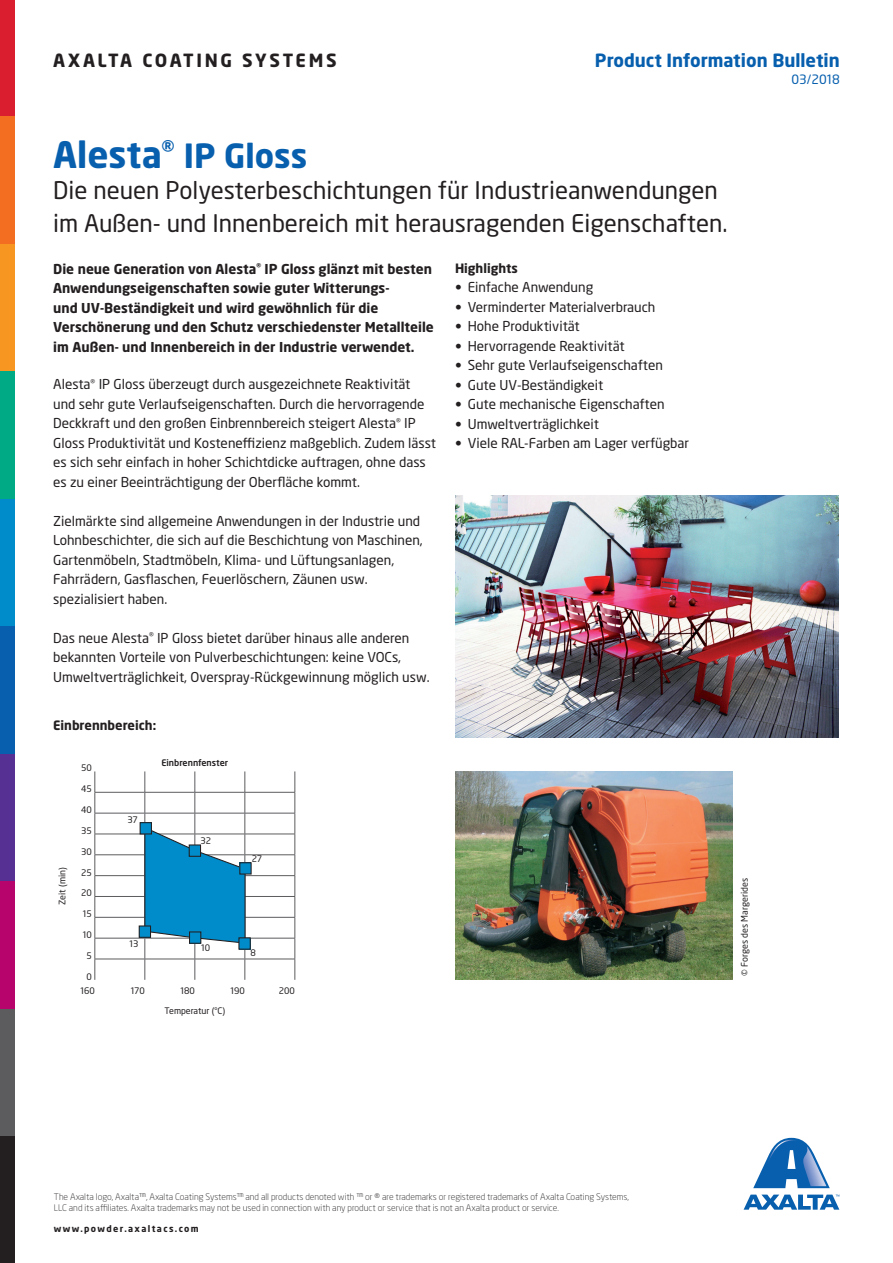
<style>
.page{position:relative;width:893px;height:1263px;background:#fff}
.page>*{position:absolute;margin:0;border:0;box-sizing:border-box;transform-origin:0 0}
.t1{font:700 33px "Neo Sans Pro";color:#075fae}
.t2{font:24px/33px "Neo Sans Pro";color:#231f20}
.t3{font:700 18px "Neo Sans Pro";color:#075fae}
.t4{font:700 18px "Neo Sans Pro";letter-spacing:.14em;color:#231f20}
.t5{font:13.5px/19.5px "Neo Sans Pro";color:#231f20}
.t6{font:700 13.5px/19.5px "Neo Sans Pro";color:#231f20}
.t7{font:700 12.75px "Neo Sans Pro";color:#231f20}
.t8{font:12.75px "Neo Sans Pro";color:#075fae}
.t9{font:300 9px/10.5px "Neo Sans Pro";color:#231f20}
.t10{font:700 9px "Neo Sans Pro";letter-spacing:.15em;color:#231f20}
.t11{font:9px "Neo Sans Pro";color:#231f20}
.t12{font:8.85px/13.8px "Neo Sans Pro";color:#231f20;text-align:center}
.t13{font:500 8.85px "Neo Sans Pro";color:#231f20}
.s1{font-size:36px}
.s2{font-family:"Univers LT Std";font-weight:300}
</style>
<div class="page">
<div style="left:0;top:0;width:15px;height:116px;background:#da1d2f"></div>
<div style="left:0;top:116px;width:15px;height:128px;background:#f36e21"></div>
<div style="left:0;top:244px;width:15px;height:127px;background:#f79721"></div>
<div style="left:0;top:371px;width:15px;height:128px;background:#00aa85"></div>
<div style="left:0;top:499px;width:15px;height:127px;background:#008bca"></div>
<div style="left:0;top:626px;width:15px;height:128px;background:#075fae"></div>
<div style="left:0;top:754px;width:15px;height:128px;background:#563193"></div>
<div style="left:0;top:882px;width:15px;height:127px;background:#b7046d"></div>
<div style="left:0;top:1009px;width:15px;height:128px;background:#5c5c5f"></div>
<div style="left:0;top:1137px;width:15px;height:126px;background:#231f20"></div>
<svg style="left:744px;top:1138px;width:95px;height:72px"></svg>
<img style="left:455px;top:772px;width:277px;height:207px">
<img style="left:455px;top:495px;width:383px;height:242px">
<hr style="left:95px;top:792px;width:50px;height:1px;background:#5c5c5f">
<hr style="left:245px;top:792px;width:50px;height:1px;background:#5c5c5f">
<hr style="left:95px;top:813px;width:50px;height:1px;background:#5c5c5f">
<hr style="left:245px;top:813px;width:50px;height:1px;background:#5c5c5f">
<hr style="left:95px;top:834px;width:50px;height:1px;background:#5c5c5f">
<hr style="left:245px;top:834px;width:50px;height:1px;background:#5c5c5f">
<hr style="left:95px;top:854px;width:50px;height:1px;background:#5c5c5f">
<hr style="left:245px;top:854px;width:50px;height:1px;background:#5c5c5f">
<hr style="left:95px;top:875px;width:50px;height:1px;background:#5c5c5f">
<hr style="left:245px;top:875px;width:50px;height:1px;background:#5c5c5f">
<hr style="left:95px;top:896px;width:50px;height:1px;background:#5c5c5f">
<hr style="left:245px;top:896px;width:50px;height:1px;background:#5c5c5f">
<hr style="left:95px;top:917px;width:50px;height:1px;background:#5c5c5f">
<hr style="left:245px;top:917px;width:50px;height:1px;background:#5c5c5f">
<hr style="left:95px;top:938px;width:50px;height:1px;background:#5c5c5f">
<hr style="left:245px;top:938px;width:50px;height:1px;background:#5c5c5f">
<hr style="left:95px;top:959px;width:50px;height:1px;background:#5c5c5f">
<svg style="left:95px;top:771px;width:1px;height:209px"></svg>
<hr style="left:245px;top:959px;width:50px;height:1px;background:#5c5c5f">
<svg style="left:295px;top:771px;width:1px;height:209px"></svg>
<svg style="left:144px;top:771px;width:102px;height:209px"></svg>
<div style="left:140px;top:823px;width:11px;height:11px;background:#008bca"></div>
<div style="left:140px;top:822px;width:12px;height:12px;border:1px solid #231f20"></div>
<div style="left:189px;top:845px;width:12px;height:11px;background:#008bca"></div>
<div style="left:189px;top:844px;width:12px;height:13px;border:1px solid #231f20"></div>
<div style="left:240px;top:863px;width:11px;height:11px;background:#008bca"></div>
<div style="left:239px;top:862px;width:13px;height:12px;border:1px solid #231f20"></div>
<div style="left:239px;top:938px;width:11px;height:11px;background:#008bca"></div>
<div style="left:238px;top:937px;width:13px;height:13px;border:1px solid #231f20"></div>
<div style="left:190px;top:932px;width:11px;height:11px;background:#008bca"></div>
<div style="left:189px;top:931px;width:12px;height:13px;border:1px solid #231f20"></div>
<div style="left:139px;top:926px;width:12px;height:11px;background:#008bca"></div>
<div style="left:139px;top:925px;width:12px;height:13px;border:1px solid #231f20"></div>
<h3 class="t4" style="left:53px;top:49px;width:285px">AXALTA COATING SYSTEMS</h3>
<h3 class="t3" style="left:595px;top:49px;width:246px">Product Information Bulletin</h3>
<p class="t8" style="left:791px;top:71px;width:50px">03/2018</p>
<h1 class="t1" style="left:53px;top:134px;width:256px"><span class="s1">Alesta</span><sup>®</sup> IP Gloss</h1>
<h2 class="t2" style="left:53px;top:174px;width:676px">Die neuen Polyesterbeschichtungen für Industrieanwendungen im Außen- und Innenbereich mit herausragenden Eigenschaften.</h2>
<p class="t6" style="left:53px;top:258px;width:382px">Die neue Generation von Alesta<sup>®</sup> IP Gloss glänzt mit besten Anwendungseigenschaften sowie guter Witterungs-<br>und UV-Beständigkeit und wird gewöhnlich für die Verschönerung und den Schutz verschiedenster Metallteile im Außen- und Innenbereich in der Industrie verwendet.</p>
<p class="t5" style="left:53px;top:374px;width:384px">Alesta<sup>®</sup> IP Gloss überzeugt durch ausgezeichnete Reaktivität und sehr gute Verlaufseigenschaften. Durch die hervorragende Deckkraft und den großen Einbrennbereich steigert Alesta<sup>®</sup> IP Gloss Produktivität und Kosteneffizienz maßgeblich. Zudem lässt es sich sehr einfach in hoher Schichtdicke auftragen, ohne dass es zu einer Beeinträchtigung der Oberfläche kommt.</p>
<p class="t5" style="left:53px;top:511px;width:371px">Zielmärkte sind allgemeine Anwendungen in der Industrie und Lohnbeschichter, die sich auf die Beschichtung von Maschinen, Gartenmöbeln, Stadtmöbeln, Klima- und Lüftungsanlagen, Fahrrädern, Gasflaschen, Feuerlöschern, Zäunen usw. spezialisiert haben.</p>
<p class="t5" style="left:53px;top:628px;width:378px">Das neue Alesta<sup>®</sup> IP Gloss bietet darüber hinaus alle anderen bekannten Vorteile von Pulverbeschichtungen: keine VOCs,<br>Umweltverträglichkeit, Overspray-Rückgewinnung möglich usw.</p>
<p class="t7" style="left:53px;top:717px;width:105px">Einbrennbereich:</p>
<p class="t12" style="left:81px;top:761px;width:12px">50</p>
<p class="t13" style="left:161px;top:757px;width:68px">Einbrennfenster</p>
<p class="t12" style="left:55px;top:905px;width:39px;rotate:-90deg">Zeit (min)</p>
<p class="t12" style="left:81px;top:782px;width:12px">45</p>
<p class="t12" style="left:81px;top:803px;width:12px">40</p>
<p class="t12" style="left:81px;top:824px;width:12px">35</p>
<p class="t12" style="left:81px;top:844px;width:12px">30</p>
<p class="t12" style="left:81px;top:865px;width:12px">25</p>
<p class="t12" style="left:81px;top:886px;width:12px">20</p>
<p class="t12" style="left:83px;top:907px;width:11px">15</p>
<p class="t12" style="left:83px;top:928px;width:11px">10</p>
<p class="t12" style="left:86px;top:949px;width:7px">5</p>
<p class="t12" style="left:80px;top:969px;width:16px">0<br>160</p>
<p class="t12" style="left:128px;top:813px;width:12px">37</p>
<p class="t12" style="left:130px;top:937px;width:11px">13</p>
<p class="t12" style="left:200px;top:833px;width:12px">32</p>
<p class="t12" style="left:201px;top:940px;width:11px">10</p>
<p class="t12" style="left:252px;top:852px;width:12px">27</p>
<p class="t12" style="left:251px;top:946px;width:7px">8</p>
<p class="t12" style="left:131px;top:983px;width:15px">170</p>
<p class="t12" style="left:180px;top:983px;width:16px">180</p>
<p class="t12" style="left:230px;top:983px;width:16px">190</p>
<p class="t12" style="left:279px;top:983px;width:18px">200</p>
<p class="t12" style="left:165px;top:1004px;width:62px">Temperatur (°C)</p>
<p class="t7" style="left:455px;top:260px;width:64px">Highlights</p>
<p class="t5" style="left:455px;top:278px;width:140px"><span class="s2">•</span> Einfache Anwendung</p>
<p class="t5" style="left:455px;top:297px;width:202px"><span class="s2">•</span> Verminderter Materialverbrauch</p>
<p class="t5" style="left:455px;top:317px;width:126px"><span class="s2">•</span> Hohe Produktivität</p>
<p class="t5" style="left:455px;top:336px;width:171px"><span class="s2">•</span> Hervorragende Reaktivität</p>
<p class="t5" style="left:455px;top:356px;width:209px"><span class="s2">•</span> Sehr gute Verlaufseigenschaften</p>
<p class="t5" style="left:455px;top:375px;width:150px"><span class="s2">•</span> Gute UV-Beständigkeit</p>
<p class="t5" style="left:455px;top:395px;width:211px"><span class="s2">•</span> Gute mechanische Eigenschaften</p>
<p class="t5" style="left:455px;top:414px;width:145px"><span class="s2">•</span> Umweltverträglichkeit</p>
<p class="t5" style="left:455px;top:433px;width:236px"><span class="s2">•</span> Viele RAL-Farben am Lager verfügbar</p>
<p class="t11" style="left:739px;top:975px;width:99px;rotate:-90deg">© Forges des Margerides</p>
<p class="t9" style="left:54px;top:1191px;width:577px">The Axalta logo, Axalta™, Axalta Coating Systems™ and all products denoted with ™ or ® are trademarks or registered trademarks of Axalta Coating Systems,<br>LLC and its affiliates. Axalta trademarks may not be used in connection with any product or service that is not an Axalta product or service.</p>
<p class="t10" style="left:54px;top:1222px;width:146px">www.powder.axaltacs.com</p>
</div>
